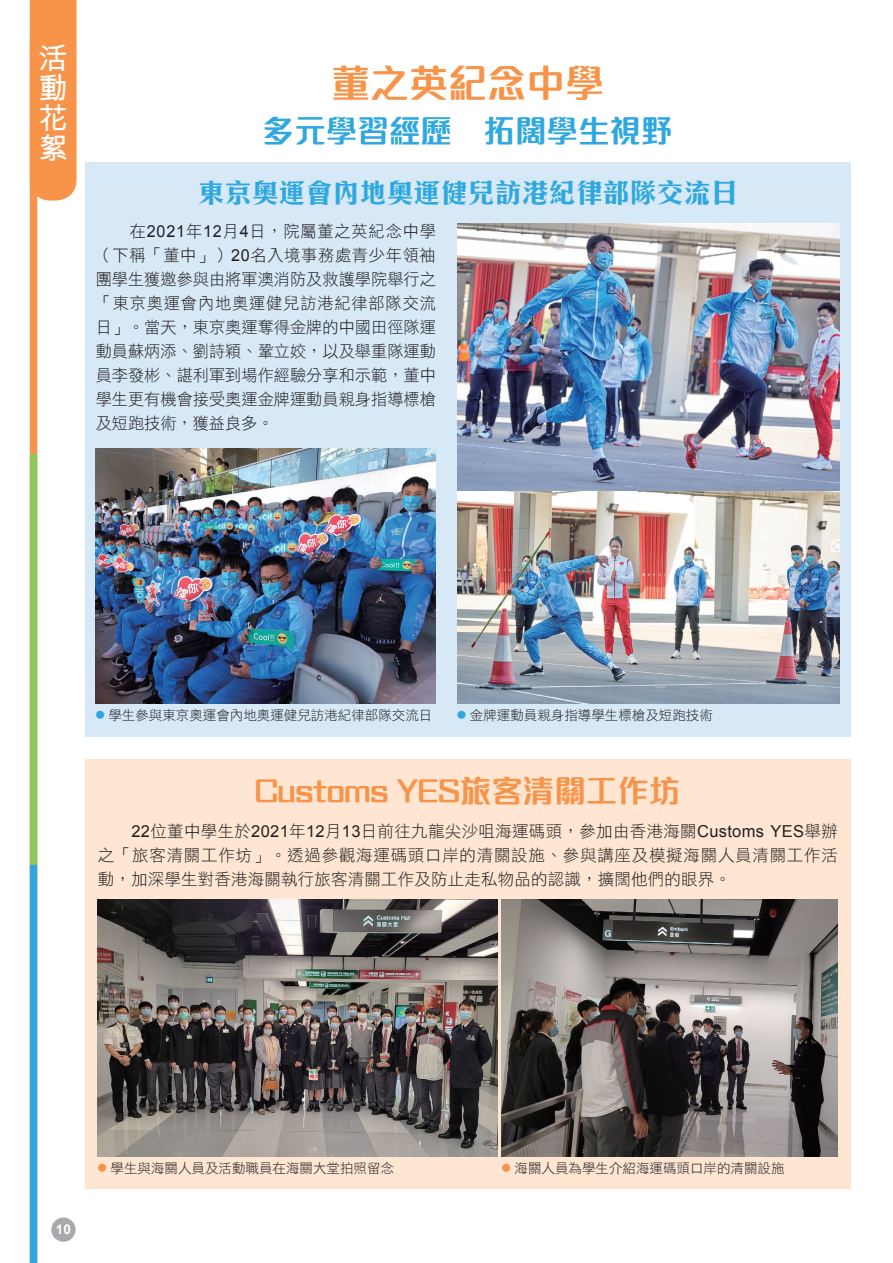
<style>
.page{position:relative;width:893px;height:1263px;background:#fff}
.page>*{position:absolute;margin:0;border:0;box-sizing:border-box;transform-origin:0 0}
.橙标1{font:700 39px "M Finance HK";color:#f79449}
.藍標_2{font:700 31.5px "M Finance HK";color:#f79449}
.藍標_2-2{font:700 31.5px "M Finance HK";color:#2fa8df}
.t1{font:700 30px/30px "M Hei HK";color:#fff;text-align:justify}
.t2{font:700 27px "C Hei 3 HK";color:#2fa8df}
.内文1{font:16.5px/24px "DF Hei Std W3";letter-spacing:.005em;color:#231f20;text-align:justify}
.照片{font:13.5px "DF Hei Std W3";color:#231f20}
.t3{font:700 13.5px "Arial";color:#fff}
.s1{font-family:"Arial"}
.s2{font-size:9px;color:#2fa8df}
.s3{font-size:9px;color:#f79449}
</style>
<div class="page">
<div style="left:85px;top:163px;width:765px;height:574px;background:#d7e9f7"></div>
<div style="left:85px;top:760px;width:765px;height:429px;background:#fee6d2"></div>
<img style="left:457px;top:223px;width:383px;height:481px">
<img style="left:96px;top:449px;width:340px;height:255px">
<img style="left:502px;top:899px;width:335px;height:258px">
<img style="left:98px;top:899px;width:400px;height:258px">
<div style="left:30px;top:43px;width:7px;height:1220px;background:#f79449"></div>
<div style="left:30px;top:454px;width:7px;height:411px;background:#8ec95d"></div>
<div style="left:30px;top:865px;width:7px;height:398px;background:#2fa8df"></div>
<div style="left:30px;top:0;width:47px;height:201px;background:#f79449"></div>
<div style="left:51px;top:1217px;width:25px;height:25px;background:#a8a9ad;border-radius:50%"></div>
<p class="t1" style="left:38px;top:41px;width:30px">活動花絮</p>
<p class="橙标1" style="left:331px;top:54px;width:274px">董之英紀念中學</p>
<p class="藍標_2-2" style="left:263px;top:107px;width:411px">多元學習經歷 拓闊學生視野</p>
<p class="t2" style="left:198px;top:172px;width:541px">東京奧運會內地奧運健兒訪港紀律部隊交流日</p>
<p class="内文1" style="left:96px;top:219px;width:342px;text-indent:34px">在<span class="s1">2021</span>年<span class="s1">12</span>月<span class="s1">4</span>日，院屬董之英紀念中學（下稱「董中」）<span class="s1">20</span>名入境事務處青少年領袖團學生獲邀參與由將軍澳消防及救護學院舉行之「東京奧運會內地奧運健兒訪港紀律部隊交流日」。當天，東京奧運奪得金牌的中國田徑隊運動員蘇炳添、劉詩穎、鞏立姣，以及舉重隊運動員李發彬、諶利軍到場作經驗分享和示範，董中學生更有機會接受奧運金牌運動員親身指導標槍及短跑技術，獲益良多。</p>
<p class="照片" style="left:96px;top:707px;width:338px"><span class="s2">●</span> 學生參與東京奧運會內地奧運健兒訪港紀律部隊交流日</p>
<p class="照片" style="left:457px;top:707px;width:257px"><span class="s2">●</span> 金牌運動員親身指導學生標槍及短跑技術</p>
<p class="藍標_2" style="left:255px;top:767px;width:427px">Customs YES旅客清關工作坊</p>
<p class="内文1" style="left:98px;top:819px;width:741px;text-indent:34px"><span class="s1">22</span>位董中學生於<span class="s1">2021</span>年<span class="s1">12</span>月<span class="s1">13</span>日前往九龍尖沙咀海運碼頭，參加由香港海關<span class="s1">Customs YES</span>舉辦之「旅客清關工作坊」。透過參觀海運碼頭口岸的清關設施、參與講座及模擬海關人員清關工作活動，加深學生對香港海關執行旅客清關工作及防止走私物品的認識，擴闊他們的眼界。</p>
<p class="t3" style="left:56px;top:1221px;width:17px">10</p>
<p class="照片" style="left:98px;top:1160px;width:298px"><span class="s3">●</span> 學生與海關人員及活動職員在海關大堂拍照留念</p>
<p class="照片" style="left:502px;top:1160px;width:284px"><span class="s3">●</span> 海關人員為學生介紹海運碼頭口岸的清關設施</p>
</div>
